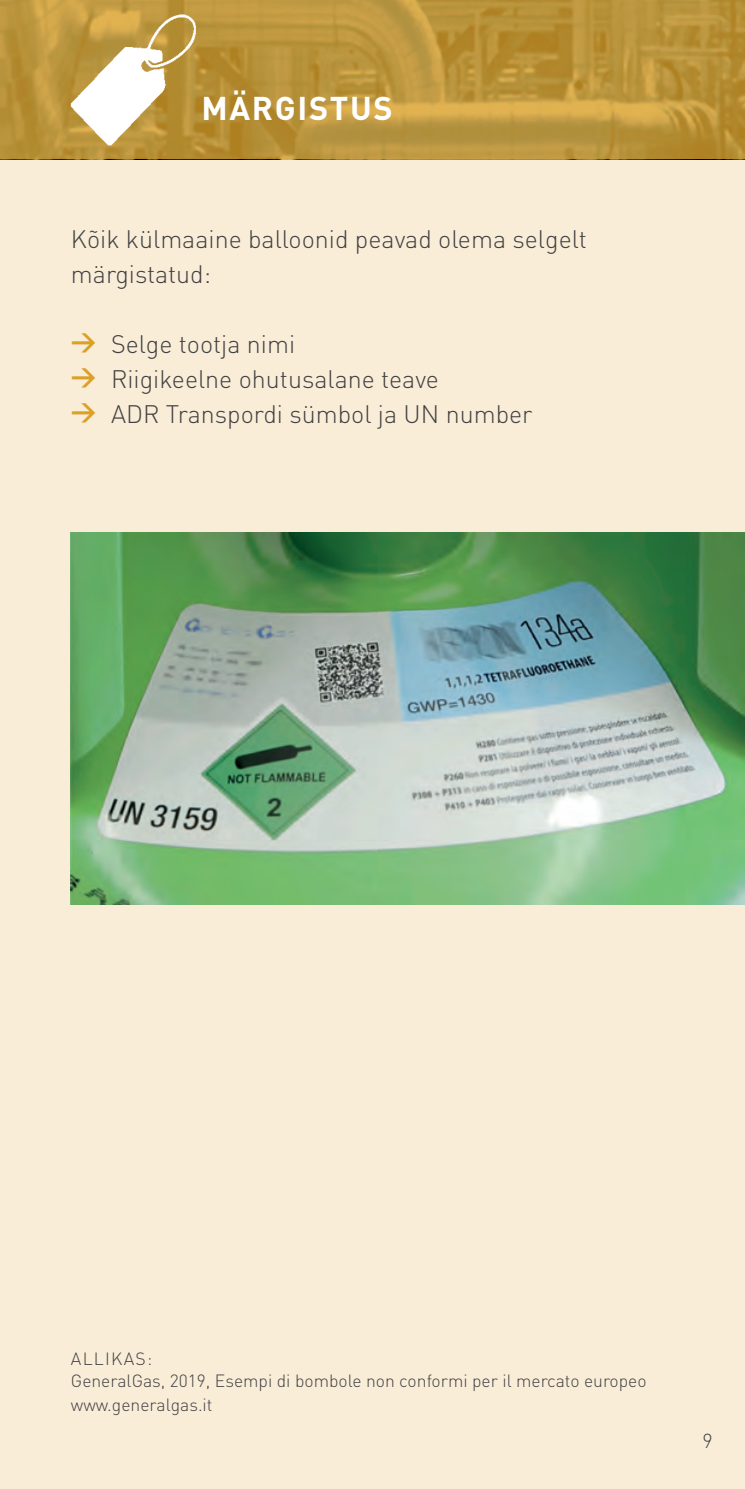
<style>
.page{position:relative;width:745px;height:1489px;background:#fff}
.page>*{position:absolute;margin:0;border:0;box-sizing:border-box;transform-origin:0 0}
.t1{font:700 32.5px "DIN";letter-spacing:.05em;color:#fff}
.t2{font:300 25px/35px "DIN";color:#414042}
.t3{font:300 20px "DIN";color:#414042}
.t4{font:300 17.5px/23.2px "DIN";color:#414042}
.s1{font-weight:700;color:#dba026}
</style>
<div class="page">
<div style="left:0;top:0;width:744px;height:1488px;background:#f9edd8"></div>
<svg style="left:1px;top:0;width:743px;height:159px;background:#bb943b"></svg>
<img style="left:71px;top:532px;width:673px;height:372px">
<hr style="left:0;top:0;width:1px;height:159px;background:#dba026">
<img style="left:64px;top:0;width:137px;height:148px">
<h1 class="t1" style="left:201px;top:87px;width:193px">MÄRGISTUS</h1>
<p class="t2" style="left:71px;top:221px;width:517px">Kõik külmaaine balloonid peavad olema selgelt märgistatud:</p>
<p class="t2" style="left:71px;top:326px;width:463px"><span class="s1">&gt;</span> Selge tootja nimi<br><span class="s1">&gt;</span> Riigikeelne ohutusalane teave<br><span class="s1">&gt;</span> ADR Transpordi sümbol ja UN number</p>
<p class="t4" style="left:71px;top:1346px;width:23px">Allikas</p>
<p class="t4" style="left:71px;top:1346px;width:576px;text-indent:76px">:<br>GeneralGas, 2019, Esempi di bombole non conformi per il mercato europeo www.generalgas.it</p>
<p class="t3" style="left:702px;top:1428px;width:12px">9</p>
</div>
